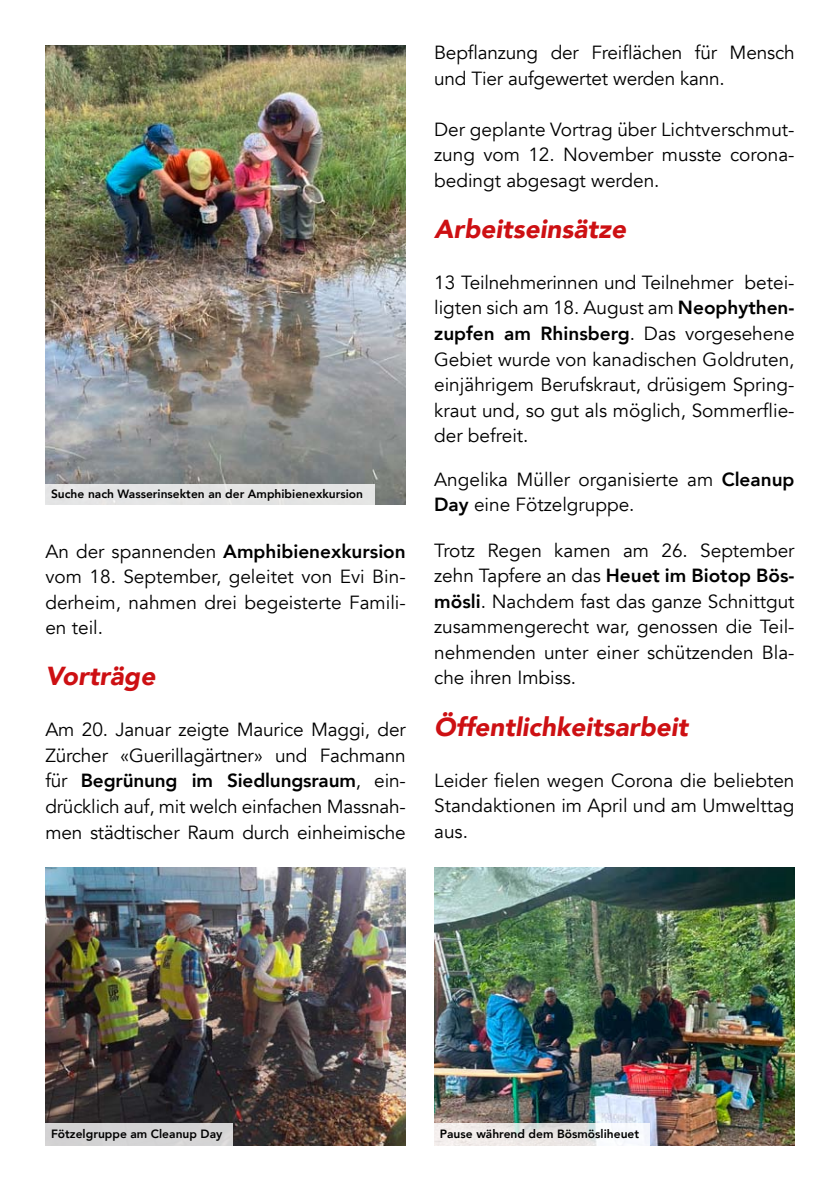
<style>
.page{position:relative;width:840px;height:1191px;background:#fff}
.page>*{position:absolute;margin:0;border:0;box-sizing:border-box;transform-origin:0 0}
.t1{font:italic 900 26px "Avenir";color:#cd1013}
.t2{font:19px/25.6px "Avenir";color:#000;text-align:justify}
.t3{font:800 12px "Avenir";color:#000}
.s1{font-weight:800}
</style>
<div class="page">
<img style="left:45px;top:45px;width:360px;height:460px">
<div style="left:45px;top:484px;width:329px;height:21px;background:#e4e4e4"></div>
<img style="left:434px;top:867px;width:360px;height:278px">
<img style="left:45px;top:867px;width:360px;height:278px">
<div style="left:45px;top:1123px;width:187px;height:22px;background:#d4d4d4"></div>
<svg style="left:434px;top:1123px;width:215px;height:22px;fill:#f0ebe9"></svg>
<p class="t3" style="left:51px;top:485px;width:313px">Suche nach Wasserinsekten an der Amphibienexkursion</p>
<p class="t2" style="left:45px;top:539px;width:362px">An der spannenden <span class="s1">Amphibienexkursion </span>vom 18. September, geleitet von Evi Bin&shy;derheim, nahmen drei begeisterte Famili&shy;en teil.</p>
<h1 class="t1" style="left:45px;top:655px;width:111px">Vorträge</h1>
<p class="t2" style="left:45px;top:717px;width:361px">Am 20. Januar zeigte Maurice Maggi, der Zürcher «Guerillagärtner» und Fachmann für <span class="s1">Begrünung im Siedlungsraum</span>, ein&shy;drücklich auf, mit welch einfachen Massnah&shy;men städtischer Raum durch einheimische</p>
<p class="t2" style="left:434px;top:40px;width:362px">Bepflanzung der Freiflächen für Mensch und Tier aufgewertet werden kann.</p>
<p class="t2" style="left:434px;top:117px;width:362px">Der geplante Vortrag über Lichtverschmut&shy;zung vom 12. November musste corona&shy;bedingt abgesagt werden.</p>
<h1 class="t1" style="left:434px;top:207px;width:193px">Arbeitseinsätze</h1>
<p class="t2" style="left:434px;top:270px;width:362px">13 Teilnehmerinnen und Teilnehmer betei&shy;ligten sich am 18. August am <span class="s1">Neophythen&shy;zupfen am Rhinsberg</span>. Das vorgesehene Gebiet wurde von kanadischen Goldruten, einjährigem Berufskraut, drüsigem Spring&shy;kraut und, so gut als möglich, Sommerflie&shy;der befreit.</p>
<p class="t2" style="left:434px;top:466px;width:362px">Angelika Müller organisierte am <span class="s1">Cleanup<br>Day</span> eine Fötzelgruppe.</p>
<p class="t2" style="left:434px;top:537px;width:362px">Trotz Regen kamen am 26. September zehn Tapfere an das <span class="s1">Heuet im Biotop Bös&shy;mösli</span>. Nachdem fast das ganze Schnittgut zusammengerecht war, genossen die Teil&shy;nehmenden unter einer schützenden Bla&shy;che ihren Imbiss.</p>
<h1 class="t1" style="left:434px;top:705px;width:255px">Öffentlichkeitsarbeit</h1>
<p class="t2" style="left:434px;top:768px;width:362px">Leider fielen wegen Corona die beliebten Standaktionen im April und am Umwelttag aus.</p>
<p class="t3" style="left:51px;top:1124px;width:173px">Fötzelgruppe am Cleanup Day</p>
<p class="t3" style="left:439px;top:1124px;width:201px">Pause während dem Bösmösliheuet</p>
</div>
